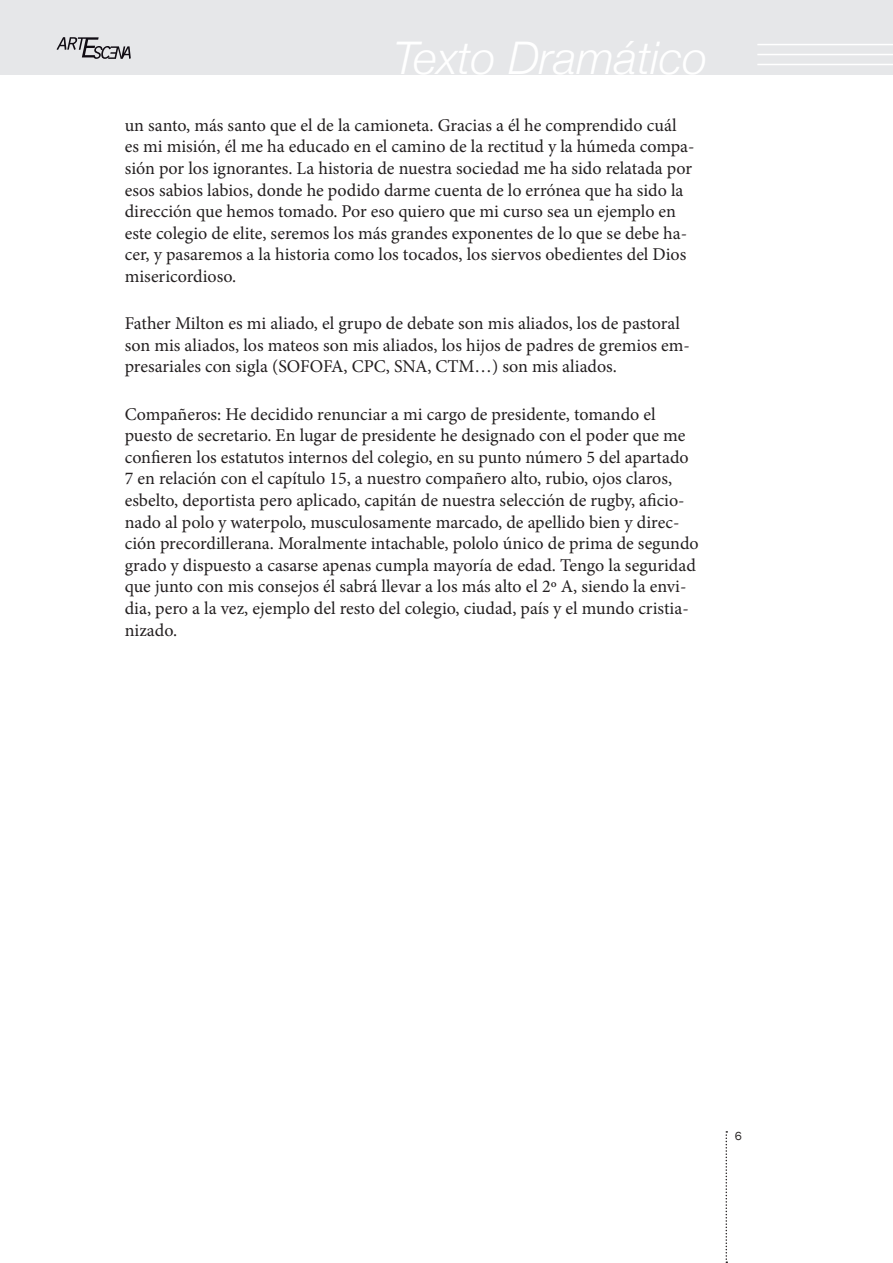
<style>
.page{position:relative;width:893px;height:1263px;background:#fff}
.page>*{position:absolute;margin:0;border:0;box-sizing:border-box;transform-origin:0 0}
.t1{font:italic 300 45px "Helvetica Neue";color:#fff}
.t2{font:18px/21.6px "Minion Pro";color:#231f20}
.t3{font:12px "Franklin Gothic";color:#231f20}
</style>
<div class="page">
<div style="left:0;top:0;width:893px;height:74px;background:#e6e7e9"></div>
<svg style="left:725px;top:1131px;width:2px;height:132px"></svg>
<hr style="left:757px;top:64px;width:136px;height:1px;background:#fff">
<hr style="left:757px;top:54px;width:136px;height:1px;background:#fff">
<hr style="left:757px;top:44px;width:136px;height:1px;background:#fff">
<svg style="left:57px;top:37px;width:74px;height:22px"></svg>
<h1 class="t1" style="left:393px;top:23px;width:316px">Texto Dramático</h1>
<p class="t2" style="left:125px;top:114px;width:571px">un santo, más santo que el de la camioneta. Gracias a él he comprendido cuál es mi misión, él me ha educado en el camino de la rectitud y la húmeda compa&shy;sión por los ignorantes. La historia de nuestra sociedad me ha sido relatada por esos sabios labios, donde he podido darme cuenta de lo errónea que ha sido la dirección que hemos tomado. Por eso quiero que mi curso sea un ejemplo en este colegio de elite, seremos los más grandes exponentes de lo que se debe ha&shy;cer, y pasaremos a la historia como los tocados, los siervos obedientes del Dios misericordioso.</p>
<p class="t2" style="left:125px;top:313px;width:567px">Father Milton es mi aliado, el grupo de debate son mis aliados, los de pastoral son mis aliados, los mateos son mis aliados, los hijos de padres de gremios em&shy;presariales con sigla (SOFOFA, CPC, SNA, CTM…) son mis aliados.</p>
<p class="t2" style="left:125px;top:403px;width:575px">Compañeros: He decidido renunciar a mi cargo de presidente, tomando el puesto de secretario. En lugar de presidente he designado con el poder que me confieren los estatutos internos del colegio, en su punto número 5 del apartado 7 en relación con el capítulo 15, a nuestro compañero alto, rubio, ojos claros, esbelto, deportista pero aplicado, capitán de nuestra selección de rugby, aficio&shy;nado al polo y waterpolo, musculosamente marcado, de apellido bien y direc&shy;ción precordillerana. Moralmente intachable, pololo único de prima de segundo grado y dispuesto a casarse apenas cumpla mayoría de edad. Tengo la seguridad que junto con mis consejos él sabrá llevar a los más alto el 2º A, siendo la envi&shy;dia, pero a la vez, ejemplo del resto del colegio, ciudad, país y el mundo cristia&shy;nizado.</p>
<p class="t3" style="left:735px;top:1129px;width:9px">6</p>
</div>
